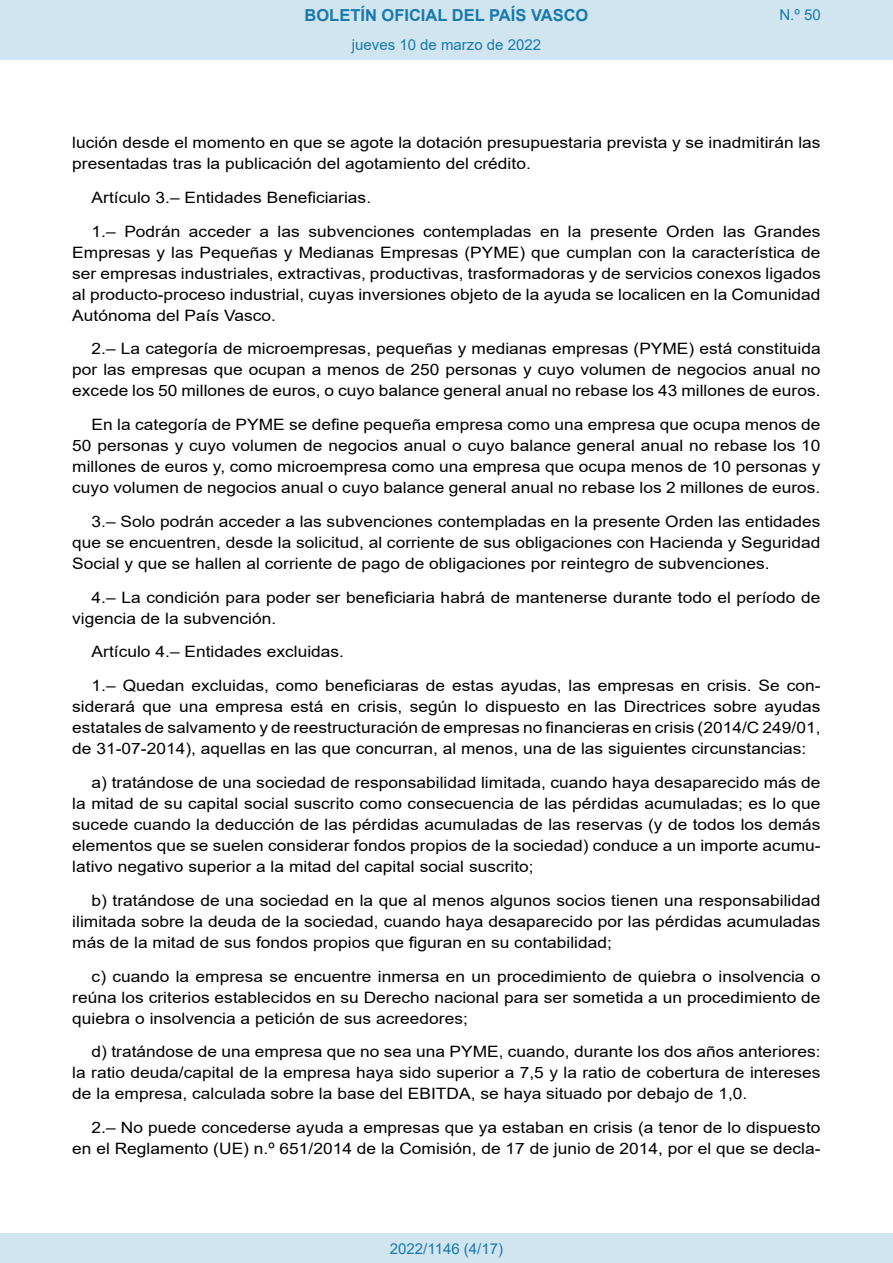
<style>
.page{position:relative;width:893px;height:1263px;background:#fff}
.page>*{position:absolute;margin:0;border:0;box-sizing:border-box;transform-origin:0 0}
.t1{font:700 16.5px "Arial";color:#1879ad}
.BOPVDetalle{font:15.6px/21px "Arial";color:#000;text-align:justify;scale:1.11 1}
.Paginacion_Centro{font:15px "Arial";color:#1879ad}
</style>
<div class="page">
<div style="left:0;top:0;width:893px;height:60px;background:#d0e5f0"></div>
<div style="left:0;top:1233px;width:893px;height:30px;background:#d0e5f0"></div>
<p class="t1" style="left:305px;top:3px;width:285px">BOLETÍN OFICIAL DEL PAÍS VASCO</p>
<p class="Paginacion_Centro" style="left:352px;top:35px;width:191px">jueves 10 de marzo de 2022</p>
<p class="Paginacion_Centro" style="left:779px;top:5px;width:43px">N.º 50</p>
<p class="BOPVDetalle" style="left:72px;top:132px;width:676px">lución desde el momento en que se agote la dotación presupuestaria prevista y se inadmitirán las presentadas tras la publicación del agotamiento del crédito.</p>
<p class="BOPVDetalle" style="left:92px;top:187px;width:253px">Artículo 3.– Entidades Beneficiarias.</p>
<p class="BOPVDetalle" style="left:72px;top:221px;width:676px;text-indent:19px">1.– Podrán acceder a las subvenciones contempladas en la presente Orden las Grandes Empresas y las Pequeñas y Medianas Empresas (PYME) que cumplan con la característica de ser empresas industriales, extractivas, productivas, trasformadoras y de servicios conexos ligados al producto-proceso industrial, cuyas inversiones objeto de la ayuda se localicen en la Comunidad Autónoma del País Vasco.</p>
<p class="BOPVDetalle" style="left:72px;top:338px;width:676px;text-indent:19px">2.– La categoría de microempresas, pequeñas y medianas empresas (PYME) está constituida por las empresas que ocupan a menos de 250 personas y cuyo volumen de negocios anual no excede los 50 millones de euros, o cuyo balance general anual no rebase los 43 millones de euros.</p>
<p class="BOPVDetalle" style="left:72px;top:414px;width:676px;text-indent:19px">En la categoría de PYME se define pequeña empresa como una empresa que ocupa menos de 50 personas y cuyo volumen de negocios anual o cuyo balance general anual no rebase los 10 millones de euros y, como microempresa como una empresa que ocupa menos de 10 personas y cuyo volumen de negocios anual o cuyo balance general anual no rebase los 2 millones de euros.</p>
<p class="BOPVDetalle" style="left:72px;top:511px;width:676px;text-indent:19px">3.– Solo podrán acceder a las subvenciones contempladas en la presente Orden las entidades que se encuentren, desde la solicitud, al corriente de sus obligaciones con Hacienda y Seguridad Social y que se hallen al corriente de pago de obligaciones por reintegro de subvenciones.</p>
<p class="BOPVDetalle" style="left:72px;top:587px;width:676px;text-indent:19px">4.– La condición para poder ser beneficiaria habrá de mantenerse durante todo el período de vigencia de la subvención.</p>
<p class="BOPVDetalle" style="left:92px;top:641px;width:229px">Artículo 4.– Entidades excluidas.</p>
<p class="BOPVDetalle" style="left:72px;top:675px;width:676px;text-indent:19px">1.– Quedan excluidas, como beneficiaras de estas ayudas, las empresas en crisis. Se con&shy;siderará que una empresa está en crisis, según lo dispuesto en las Directrices sobre ayudas estatales de salvamento y de reestructuración de empresas no financieras en crisis (2014/C 249/01, de 31-07-2014), aquellas en las que concurran, al menos, una de las siguientes circunstancias:</p>
<p class="BOPVDetalle" style="left:72px;top:772px;width:676px;text-indent:19px">a) tratándose de una sociedad de responsabilidad limitada, cuando haya desaparecido más de la mitad de su capital social suscrito como consecuencia de las pérdidas acumuladas; es lo que sucede cuando la deducción de las pérdidas acumuladas de las reservas (y de todos los demás elementos que se suelen considerar fondos propios de la sociedad) conduce a un importe acumu&shy;lativo negativo superior a la mitad del capital social suscrito;</p>
<p class="BOPVDetalle" style="left:72px;top:890px;width:676px;text-indent:19px">b) tratándose de una sociedad en la que al menos algunos socios tienen una responsabilidad ilimitada sobre la deuda de la sociedad, cuando haya desaparecido por las pérdidas acumuladas más de la mitad de sus fondos propios que figuran en su contabilidad;</p>
<p class="BOPVDetalle" style="left:72px;top:965px;width:676px;text-indent:19px">c) cuando la empresa se encuentre inmersa en un procedimiento de quiebra o insolvencia o reúna los criterios establecidos en su Derecho nacional para ser sometida a un procedimiento de quiebra o insolvencia a petición de sus acreedores;</p>
<p class="BOPVDetalle" style="left:72px;top:1041px;width:676px;text-indent:19px">d) tratándose de una empresa que no sea una PYME, cuando, durante los dos años anteriores: la ratio deuda/capital de la empresa haya sido superior a 7,5 y la ratio de cobertura de intereses de la empresa, calculada sobre la base del EBITDA, se haya situado por debajo de 1,0.</p>
<p class="BOPVDetalle" style="left:72px;top:1117px;width:676px;text-align:right">2.– No puede concederse ayuda a empresas que ya estaban en crisis (a tenor de lo dispuesto en el Reglamento (UE) n.º 651/2014 de la Comisión, de 17 de junio de 2014, por el que se decla-</p>
<p class="Paginacion_Centro" style="left:390px;top:1238px;width:115px">2022/1146 (4/17)</p>
</div>
